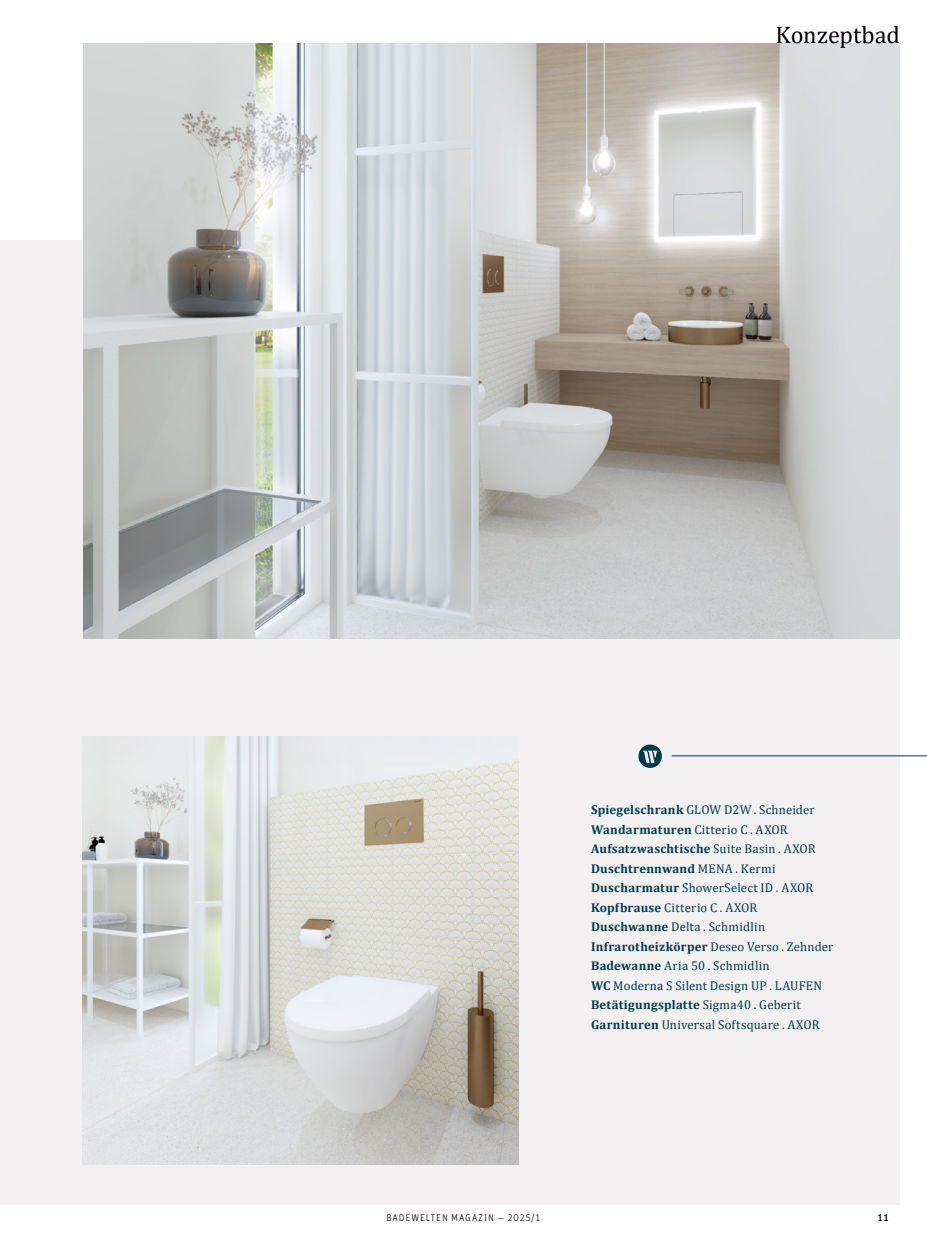
<style>
.page{position:relative;width:927px;height:1234px;background:#fff}
.page>*{position:absolute;margin:0;border:0;box-sizing:border-box;transform-origin:0 0}
.t1{font:24px "Cambria";color:#000}
.t2{font:12.75px/19.5px "Cambria";letter-spacing:.015em;color:#003c4e}
.t3{font:300 9.75px "Unit OT";letter-spacing:.085em;color:#000}
.t4{font:500 9.75px "Unit OT";color:#000}
.s1{font-weight:700}
</style>
<div class="page">
<div style="left:0;top:240px;width:899px;height:964px;background:#f3f0f1"></div>
<svg style="left:638px;top:744px;width:24px;height:23px"></svg>
<hr style="left:672px;top:755px;width:255px;height:1px;background:#003c4e">
<img style="left:84px;top:43px;width:815px;height:595px">
<img style="left:82px;top:736px;width:436px;height:428px">
<h1 class="t1" style="left:775px;top:21px;width:126px">Konzeptbad</h1>
<p class="t2" style="left:591px;top:799px;width:244px"><span class="s1">Spiegelschrank</span> GLOW D2W . Schneider <span class="s1">Wandarmaturen</span> Citterio C . AXOR <span class="s1">Aufsatzwaschtische</span> Suite Basin . AXOR <span class="s1">Duschtrennwand</span> MENA . Kermi <span class="s1">Duscharmatur</span> ShowerSelect ID . AXOR <span class="s1">Kopfbrause</span> Citterio C . AXOR <span class="s1">Duschwanne</span> Delta . Schmidlin <span class="s1">Infrarotheizkörper</span> Deseo Verso . Zehnder <span class="s1">Badewanne</span> Aria 50 . Schmidlin<br><span class="s1">WC</span> Moderna S Silent Design UP . LAUFEN <span class="s1">Betätigungsplatte</span> Sigma40 . Geberit <span class="s1">Garnituren</span> Universal Softsquare . AXOR</p>
<p class="t3" style="left:386px;top:1211px;width:156px">BADEWELTEN MAGAZIN — 2025/1</p>
<p class="t4" style="left:878px;top:1211px;width:13px">11</p>
</div>
